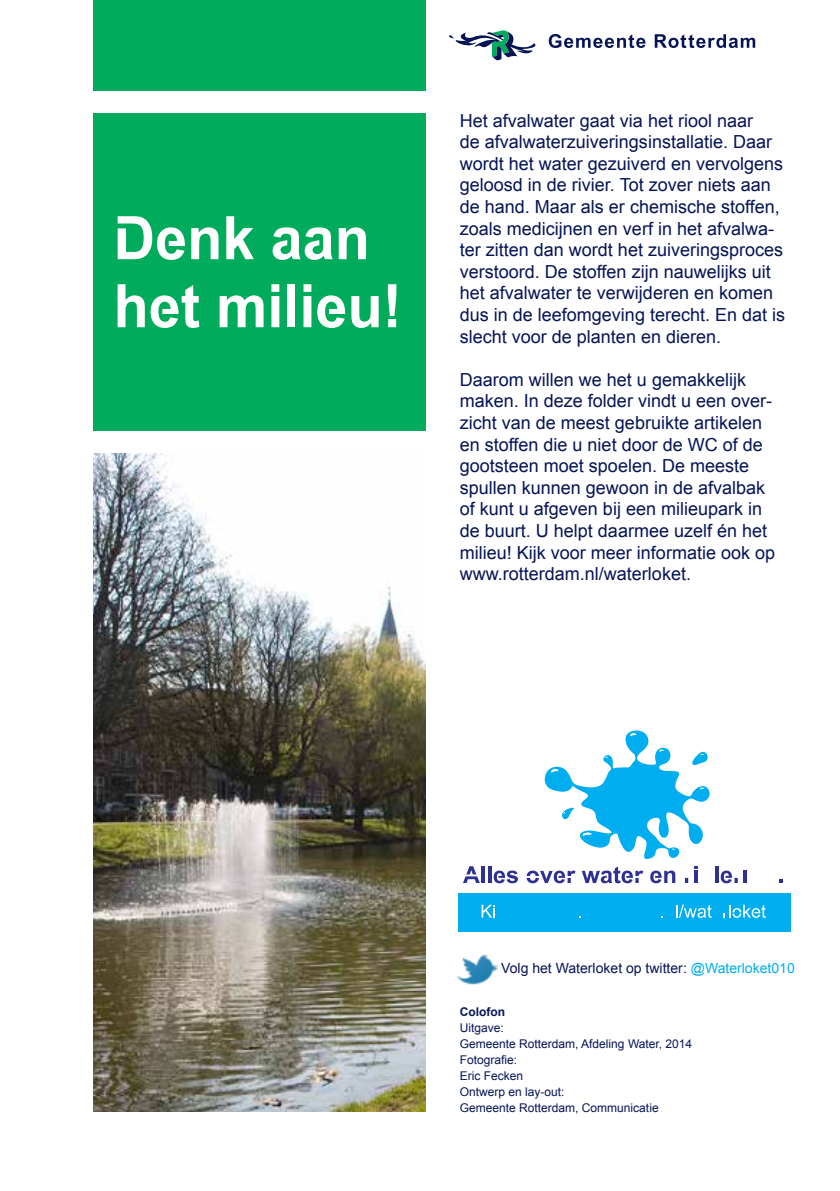
<style>
.page{position:relative;width:840px;height:1191px;background:#fff}
.page>*{position:absolute;margin:0;border:0;box-sizing:border-box;transform-origin:0 0}
.t1{font:700 60px/68px "Arialfor Rotterdam";color:#fff;scale:.96 1}
.t2{font:18px/21.6px "Arial";color:#061456}
.t3{font:14px "Arial";color:#061456}
.t4{font:12px/16px "Arial";color:#061556}
.t5{font:700 12px "Arial";color:#061556}
.s1{color:#00aeef}
</style>
<div class="page">
<div style="left:94px;top:0;width:331px;height:91px;background:#00ac5b"></div>
<svg style="left:548px;top:34px;width:97px;height:14px"></svg>
<svg style="left:654px;top:34px;width:100px;height:14px"></svg>
<svg style="left:449px;top:30px;width:86px;height:31px"></svg>
<div style="left:94px;top:113px;width:331px;height:318px;background:#00ac5b"></div>
<img style="left:94px;top:454px;width:331px;height:657px">
<div style="left:458px;top:893px;width:331px;height:38px;background:#00aeef"></div>
<svg style="left:481px;top:904px;width:14px;height:13px"></svg>
<svg style="left:676px;top:904px;width:35px;height:13px"></svg>
<svg style="left:723px;top:904px;width:42px;height:13px"></svg>
<svg style="left:463px;top:866px;width:16px;height:17px"></svg>
<hr style="left:481px;top:866px;width:3px;height:17px;background:#2e3092">
<hr style="left:488px;top:866px;width:3px;height:17px;background:#2e3092">
<svg style="left:493px;top:870px;width:24px;height:13px"></svg>
<svg style="left:526px;top:870px;width:49px;height:13px"></svg>
<svg style="left:582px;top:866px;width:61px;height:17px"></svg>
<svg style="left:650px;top:870px;width:25px;height:13px"></svg>
<svg style="left:694px;top:871px;width:3px;height:12px"></svg>
<svg style="left:715px;top:866px;width:3px;height:17px"></svg>
<svg style="left:720px;top:870px;width:17px;height:13px"></svg>
<svg style="left:743px;top:871px;width:3px;height:12px"></svg>
<svg style="left:779px;top:879px;width:3px;height:4px"></svg>
<svg style="left:544px;top:730px;width:165px;height:129px"></svg>
<img style="left:456px;top:954px;width:42px;height:31px">
<p class="t1" style="left:113px;top:204px;width:302px">Denk aan het milieu!</p>
<p class="t2" style="left:459px;top:110px;width:327px">Het afvalwater gaat via het riool naar<br>de afvalwaterzuiveringsinstallatie. Daar wordt het water gezuiverd en vervolgens geloosd in de rivier. Tot zover niets aan de hand. Maar als er chemische stoffen, zoals medicijnen en verf in het afvalwa&shy;ter zitten dan wordt het zuiveringsproces verstoord. De stoffen zijn nauwelijks uit het afvalwater te verwijderen en komen dus in de leefomgeving terecht. En dat is slecht voor de planten en dieren.</p>
<p class="t2" style="left:459px;top:369px;width:317px">Daarom willen we het u gemakkelijk maken. In deze folder vindt u een over&shy;zicht van de meest gebruikte artikelen en stoffen die u niet door de WC of de gootsteen moet spoelen. De meeste spullen kunnen gewoon in de afvalbak of kunt u afgeven bij een milieupark in de buurt. U helpt daarmee uzelf én het milieu! Kijk voor meer informatie ook op www.rotterdam.nl/waterloket.</p>
<p class="t3" style="left:501px;top:958px;width:295px">Volg het Waterloket op twitter: <span class="s1">@Waterloket010</span></p>
<p class="t5" style="left:459px;top:1004px;width:47px">Colofon</p>
<p class="t4" style="left:459px;top:1020px;width:234px">Uitgave:<br>Gemeente Rotterdam, Afdeling Water, 2014</p>
<p class="t4" style="left:459px;top:1052px;width:59px">Fotografie:</p>
<p class="t4" style="left:459px;top:1068px;width:200px">Eric Fecken<br>Ontwerp en lay-out:<br>Gemeente Rotterdam, Communicatie</p>
</div>
